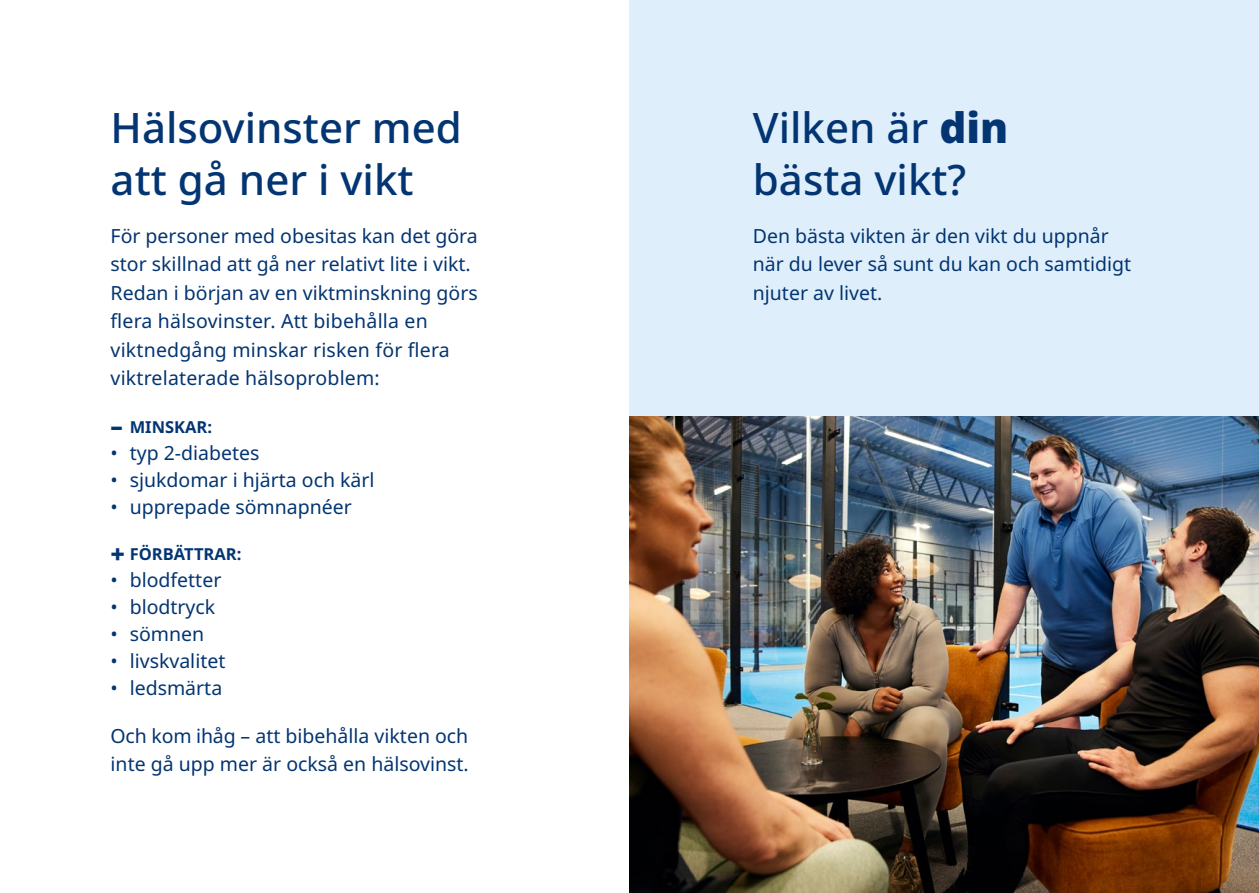
<style>
.page{position:relative;width:1259px;height:893px;background:#fff}
.page>*{position:absolute;margin:0;border:0;box-sizing:border-box;transform-origin:0 0}
.t1{font:500 42px/52.5px "Apis";color:#033572}
.t2{font:19.5px/28.5px "Apis";color:#033572}
.t3{font:700 16.5px "Apis";color:#033572}
.s1{font-weight:900;font-size:24.75px}
.s2{font-weight:900}
</style>
<div class="page">
<div style="left:629px;top:0;width:630px;height:423px;background:#dfeefb"></div>
<img style="left:629px;top:417px;width:630px;height:476px">
<h1 class="t1" style="left:111px;top:102px;width:353px">Hälsovinster med att gå ner i vikt</h1>
<p class="t2" style="left:111px;top:222px;width:369px">För personer med obesitas kan det göra stor skillnad att gå ner relativt lite i vikt.<br>Redan i början av en viktminskning görs flera hälsovinster. Att bibehålla en viktnedgång minskar risken för flera viktrelaterade hälsoproblem:</p>
<p class="t3" style="left:111px;top:415px;width:103px"><span class="s1">–</span> MINSKAR:</p>
<p class="t2" style="left:111px;top:439px;width:150px">• typ 2-diabetes</p>
<p class="t2" style="left:111px;top:466px;width:265px">• sjukdomar i hjärta och kärl</p>
<p class="t2" style="left:111px;top:493px;width:243px">• upprepade sömnapnéer</p>
<p class="t3" style="left:111px;top:542px;width:132px"><span class="s1">+</span> FÖRBÄTTRAR:</p>
<p class="t2" style="left:111px;top:566px;width:112px">• blodfetter</p>
<p class="t2" style="left:111px;top:593px;width:106px">• blodtryck</p>
<p class="t2" style="left:111px;top:620px;width:95px">• sömnen</p>
<p class="t2" style="left:111px;top:647px;width:116px">• livskvalitet</p>
<p class="t2" style="left:111px;top:674px;width:113px">• ledsmärta</p>
<p class="t2" style="left:111px;top:722px;width:360px">Och kom ihåg – att bibehålla vikten och inte gå upp mer är också en hälsovinst.</p>
<h1 class="t1" style="left:753px;top:102px;width:257px">Vilken är <span class="s2">din </span>bästa vikt?</h1>
<p class="t2" style="left:753px;top:222px;width:380px">Den bästa vikten är den vikt du uppnår när du lever så sunt du kan och samtidigt njuter av livet.</p>
</div>
